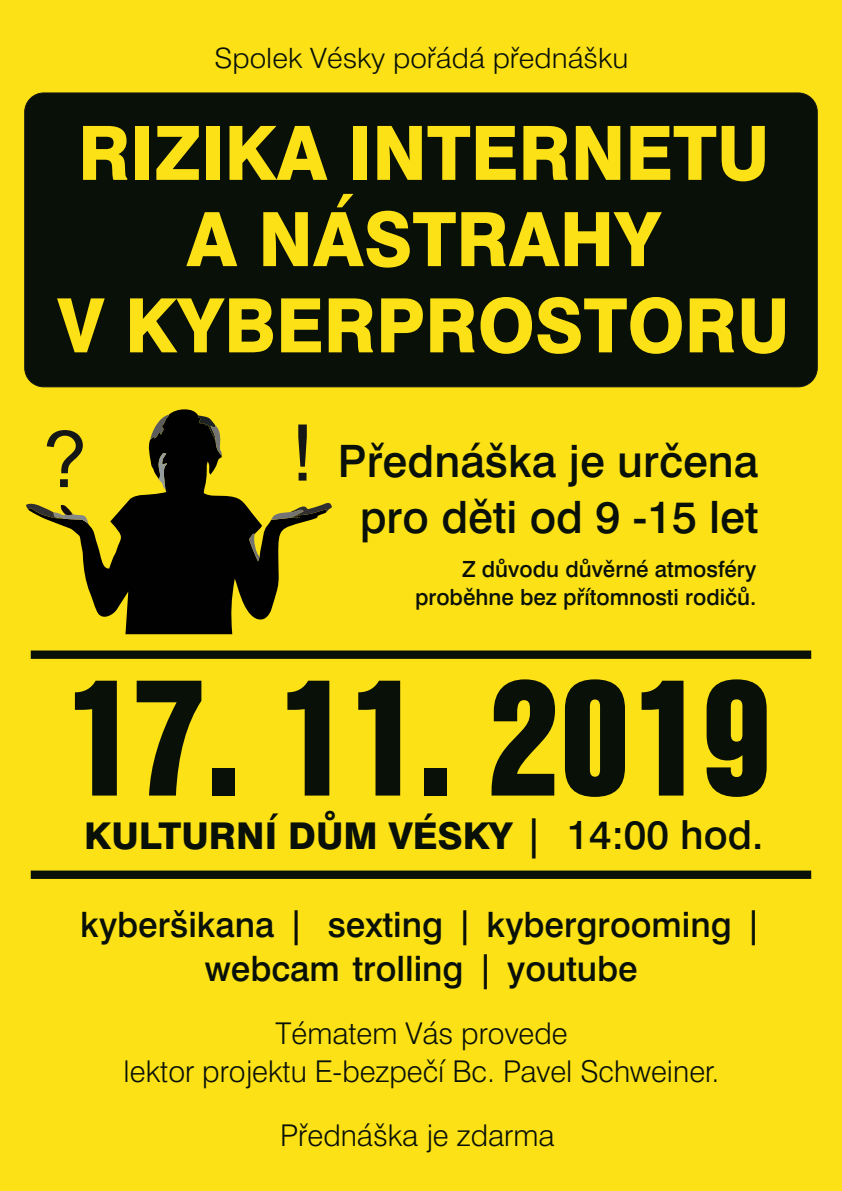
<style>
.page{position:relative;width:842px;height:1191px;background:#fbe116}
.page>*{position:absolute;margin:0;border:0;box-sizing:border-box;transform-origin:0 0}
.t1{font:145px "Swiss 921 BTCE Regular A";color:#091008}
.t2{font:78.3px "Arial";color:#151616}
.t3{font:800 75px/86.2px "Swiss 721 BTCE";color:#fbe116;text-align:center;scale:.95 1}
.t4{font:500 44.6px/56px "Swiss 721 BTCE";color:#091008;text-align:center}
.t5{font:800 36.9px "Swiss 721 BTCE";color:#091008}
.t6{font:500 35px/43.9px "Swiss 721 BTCE";color:#091008;text-align:center}
.t7{font:300 30px/37.6px "Swiss 721 BTCE";color:#091008;text-align:center}
.t8{font:300 28px "Swiss 721 BTCE";color:#091008;scale:1.06 1}
.t9{font:500 22.3px/28px "Swiss 721 BTCE";color:#091008;text-align:right}
.s1{font-weight:500;font-size:40.1px}
</style>
<div class="page">
<div style="left:24px;top:93px;width:793px;height:294px;background:#091008;border:1px solid #151616;border-radius:19px"></div>
<svg style="left:31px;top:650px;width:780px;height:9px;background:#1a1e08"></svg>
<svg style="left:58px;top:409px;width:249px;height:225px"></svg>
<svg style="left:150px;top:414px;width:19px;height:26px"></svg>
<svg style="left:271px;top:500px;width:61px;height:21px"></svg>
<svg style="left:158px;top:452px;width:9px;height:38px"></svg>
<svg style="left:198px;top:415px;width:24px;height:40px"></svg>
<svg style="left:249px;top:534px;width:11px;height:27px"></svg>
<svg style="left:26px;top:500px;width:62px;height:24px"></svg>
<svg style="left:31px;top:870px;width:780px;height:9px;background:#1a1e08"></svg>
<p class="t8" style="left:215px;top:47px;width:392px">Spolek Vésky poøádá pøednášku</p>
<h3 class="t3" style="left:58px;top:117px;width:772px">RIZIKA INTERNETU<br>A NÁSTRAHY<br>V KYBERPROSTORU</h3>
<h2 class="t2" style="left:43px;top:430px;width:45px">?</h2>
<h2 class="t2" style="left:292px;top:423px;width:23px">!</h2>
<h3 class="t4" style="left:338px;top:437px;width:422px">Pøednáška je urèena pro dìti od 9 -15 let</h3>
<p class="t9" style="left:415px;top:557px;width:343px">Z dùvodu dùvìrné atmosféry probìhne bez pøítomnosti rodièù.</p>
<h1 class="t1" style="left:64px;top:685px;width:710px">17. 11. 2019</h1>
<p class="t5" style="left:84px;top:821px;width:680px">KULTURNÍ DÙM VÉSKY <span class="s1">| 14:00 hod.</span></p>
<p class="t6" style="left:80px;top:905px;width:683px">kyberšikana | sexting | kybergrooming | webcam trolling | youtube</p>
<p class="t7" style="left:124px;top:1017px;width:597px">Tématem Vás provede<br>lektor projektu E-bezpeèí Bc. Pavel Schweiner.</p>
<p class="t7" style="left:280px;top:1119px;width:276px">Pøednáška je zdarma</p>
</div>
